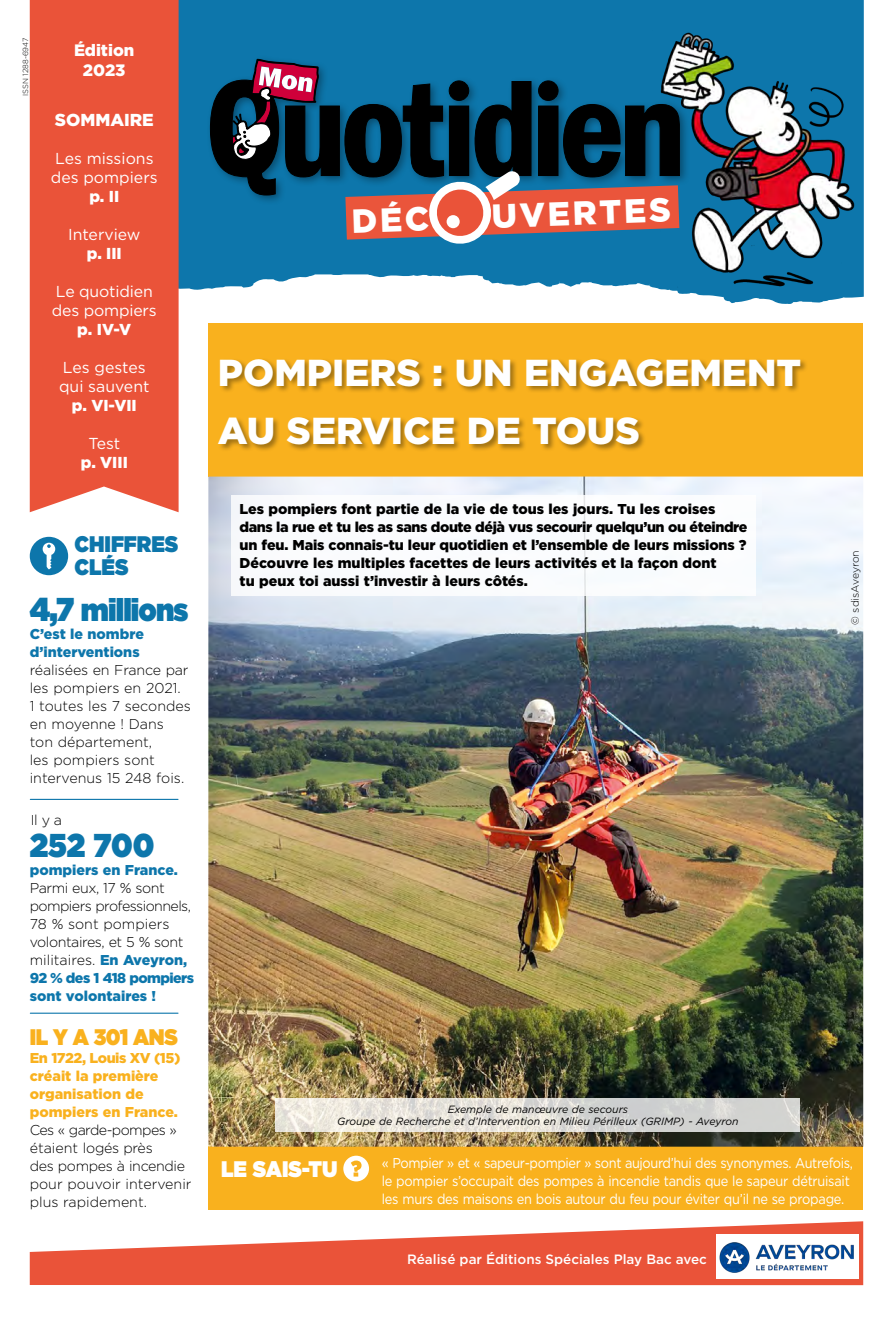
<style>
.page{position:relative;width:893px;height:1319px;background:#fff}
.page>*{position:absolute;margin:0;border:0;box-sizing:border-box;transform-origin:0 0}
.t1{font:900 37.5px/58.5px "Gotham";color:#fff}
.t2{font:900 33.45px "Gotham";color:#fff}
.t3{font:900 33px "Gotham";letter-spacing:-.005em;color:#0d76ab;scale:.9 1}
.t4{font:900 31.5px "Gotham";letter-spacing:-.03em;color:#0d76ab;scale:.9 1}
.t5{font:900 22.5px/22.5px "Gotham";color:#0d76ab;scale:.9 1}
.t6{font:900 22.5px "Gotham";letter-spacing:-.02em;color:#f9b11e;scale:.9 1}
.t7{font:900 22.5px "Gotham";color:#fff;scale:.9 1}
.t8{font:900 17.25px "Gotham";color:#fff}
.t9{font:900 16.5px/19.8px "Gotham";color:#fff;text-align:center}
.t10{font:15.9px/19px "Gotham";color:#fff}
.t11{font:900 15.9px "Gotham";color:#fff}
.t12{font:900 14.25px/18px "Gotham";letter-spacing:-.01em;color:#000}
.t13{font:14.25px/18px "Gotham";letter-spacing:-.02em;color:#fff;scale:.9 1}
.t14{font:300 14.25px/18px "Gotham";letter-spacing:-.03em;color:#000}
.t15{font:300 14.25px/18px "Gotham";color:#000}
.t16{font:300 14.25px/18px "Gotham";letter-spacing:-.02em;color:#000}
.t17{font:900 14.25px/18px "Gotham";color:#f9b11e}
.t18{font:900 14.25px/18px "Gotham";color:#0d76ab}
.t19{font:500 13.5px "Gotham";color:#fff}
.t20{font:italic 10.5px/12.6px "Gotham";color:#000;text-align:center}
.t21{font:300 10.5px "Gotham";color:#000}
.t22{font:300 7.5px "Gotham";color:#000}
.s1{font-size:33px}
.s2{font-weight:900;color:#0d76ab}
</style>
<div class="page">
<svg style="left:29px;top:0;width:835px;height:304px;fill:#0d76ab"></svg>
<div style="left:208px;top:1145px;width:655px;height:64px;background:#f9b11e"></div>
<div style="left:208px;top:323px;width:655px;height:153px;background:#f9b11e"></div>
<div style="left:343px;top:1155px;width:26px;height:26px;background:#fff;border-radius:50%"></div>
<svg style="left:351px;top:1160px;width:11px;height:16px"></svg>
<div style="left:30px;top:0;width:149px;height:512px;background:#ea5339"></div>
<div style="left:30px;top:536px;width:38px;height:39px;background:#0d76ab;border-radius:50%"></div>
<svg style="left:43px;top:542px;width:12px;height:27px"></svg>
<hr style="left:30px;top:798px;width:148px;height:1px;background:#0d76ab">
<hr style="left:30px;top:1012px;width:148px;height:1px;background:#0d76ab">
<svg style="left:30px;top:1221px;width:833px;height:63px;fill:#ea5339"></svg>
<div style="left:205px;top:55px;width:485px;height:150px;background:#0d76ab"></div>
<img style="left:648px;top:21px;width:216px;height:276px">
<img style="left:208px;top:476px;width:655px;height:670px">
<img style="left:716px;top:1233px;width:143px;height:45px">
<div style="left:217px;top:357px;width:591px;height:95px;background:#000;opacity:.35"></div>
<div style="left:231px;top:495px;width:525px;height:100px;background:#fff"></div>
<svg style="left:275px;top:1098px;width:524px;height:33px;background:#dfddd8"></svg>
<svg style="left:210px;top:58px;width:470px;height:188px"></svg>
<p class="t22" style="left:21px;top:96px;width:60px;rotate:-90deg">ISSN 1288-6947</p>
<p class="t9" style="left:74px;top:40px;width:62px">Édition<br>2023</p>
<p class="t8" style="left:55px;top:108px;width:100px">SOMMAIRE</p>
<p class="t10" style="left:51px;top:149px;width:108px">Les missions des pompiers</p>
<p class="t11" style="left:89px;top:185px;width:31px">p. II</p>
<p class="t10" style="left:68px;top:225px;width:74px">Interview</p>
<p class="t11" style="left:87px;top:242px;width:37px">p. III</p>
<p class="t10" style="left:52px;top:282px;width:106px">Le quotidien des pompiers</p>
<p class="t11" style="left:77px;top:319px;width:55px">p. IV-V</p>
<p class="t10" style="left:59px;top:358px;width:92px">Les gestes qui sauvent</p>
<p class="t11" style="left:72px;top:395px;width:66px">p. VI-VII</p>
<p class="t10" style="left:88px;top:434px;width:33px">Test</p>
<p class="t11" style="left:81px;top:452px;width:49px">p. VIII</p>
<h3 class="t5" style="left:74px;top:532px;width:117px">CHIFFRES<br>CLÉS</h3>
<h3 class="t4" style="left:30px;top:586px;width:178px"><span class="s1">4,7</span> millions</h3>
<p class="t18" style="left:30px;top:624px;width:116px">C’est le nombre d’interventions</p>
<p class="t15" style="left:30px;top:660px;width:163px">réalisées en France par les pompiers en 2021.<br>1 toutes les 7 secondes en moyenne ! Dans<br>ton département,<br>les pompiers sont intervenus 15 248 fois.</p>
<p class="t15" style="left:31px;top:810px;width:33px">Il y a</p>
<h3 class="t3" style="left:30px;top:821px;width:140px">252 700</h3>
<p class="t18" style="left:30px;top:861px;width:150px">pompiers en France.</p>
<p class="t14" style="left:30px;top:878px;width:166px">Parmi eux, 17 % sont pompiers professionnels,<br>78 % sont pompiers volontaires, et 5 % sont militaires. <span class="s2">En Aveyron,<br>92 % des 1 418 pompiers sont volontaires !</span></p>
<h3 class="t6" style="left:30px;top:1020px;width:166px">IL Y A 301 ANS</h3>
<p class="t17" style="left:30px;top:1048px;width:152px">En 1722, Louis XV (15) créait la première organisation de pompiers en France.</p>
<p class="t16" style="left:30px;top:1120px;width:163px">Ces « garde‑pompes » étaient logés près<br>des pompes à incendie pour pouvoir intervenir plus rapidement.</p>
<h2 class="t2" style="left:491px;top:193px;width:181px;rotate:-2deg">UVERTES</h2>
<h1 class="t1" style="left:218px;top:343px;width:585px">POMPIERS : UN ENGAGEMENT<br>AU SERVICE DE TOUS</h1>
<p class="t12" style="left:240px;top:499px;width:509px">Les pompiers font partie de la vie de tous les jours. Tu les croises dans la rue et tu les as sans doute déjà vus secourir quelqu’un ou éteindre un feu. Mais connais-tu leur quotidien et l’ensemble de leurs missions ?<br>Découvre les multiples facettes de leurs activités et la façon dont<br>tu peux toi aussi t’investir à leurs côtés.</p>
<p class="t21" style="left:848px;top:624px;width:76px;rotate:-90deg">© sdisAveyron</p>
<p class="t20" style="left:337px;top:1102px;width:403px">Exemple de manœuvre de secours<br>Groupe de Recherche et d’Intervention en Milieu Périlleux (GRIMP) - Aveyron</p>
<h3 class="t7" style="left:221px;top:1152px;width:131px">LE SAIS-TU</h3>
<p class="t13" style="left:382px;top:1153px;width:525px">« Pompier » et « sapeur-pompier » sont aujourd’hui des synonymes. Autrefois, le pompier s’occupait des pompes à incendie tandis que le sapeur détruisait les murs des maisons en bois autour du feu pour éviter qu’il ne se propage.</p>
<p class="t19" style="left:407px;top:1250px;width:301px">Réalisé par Éditions Spéciales Play Bac avec</p>
</div>
